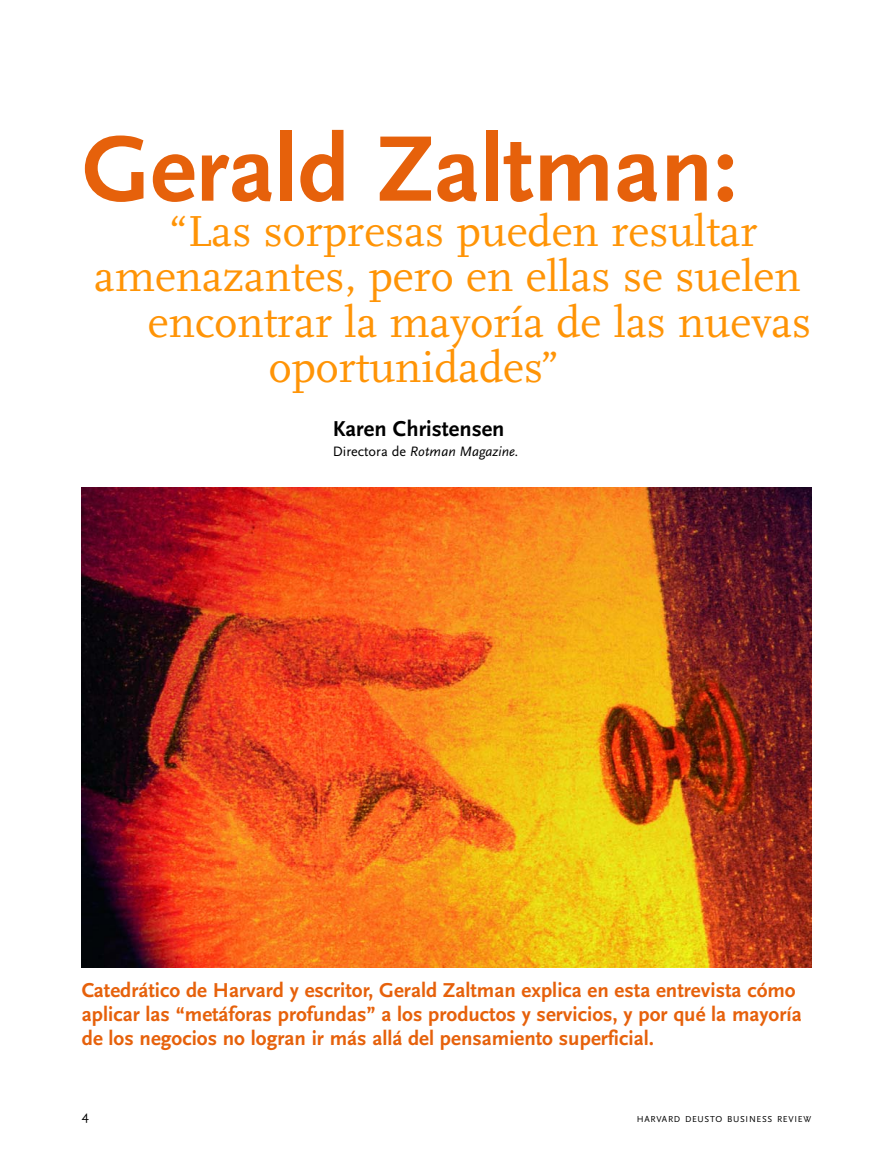
<style>
.page{position:relative;width:893px;height:1170px;background:#fff}
.page>*{position:absolute;margin:0;border:0;box-sizing:border-box;transform-origin:0 0}
.t1{font:700 97.05px "Scala Sans";color:#e6610b}
.t2{font:45.3px "Scala";color:#ff9406}
.t3{font:700 22.5px "Scala Sans";color:#000}
.t4{font:700 21px/24px "Scala Sans";color:#e6610b}
.t5{font:italic 14.25px "Scala Sans";color:#000}
.t6{font:13.5px "Scala Sans";color:#000}
.t7{font:9px "Scala Sans";letter-spacing:.075em;color:#000}
.s1{font-style:normal}
</style>
<div class="page">
<img style="left:82px;top:487px;width:729px;height:480px">
<h1 class="t1" style="left:82px;top:130px;width:657px">Gerald Zaltman:</h1>
<h2 class="t2" style="left:169px;top:210px;width:590px">“Las sorpresas pueden resultar</h2>
<h2 class="t2" style="left:94px;top:256px;width:708px">amenazantes, pero en ellas se suelen</h2>
<h2 class="t2" style="left:148px;top:301px;width:665px">encontrar la mayoría de las nuevas</h2>
<h2 class="t2" style="left:269px;top:346px;width:292px">oportunidades”</h2>
<p class="t3" style="left:333px;top:419px;width:173px">Karen Christensen</p>
<p class="t5" style="left:333px;top:445px;width:188px"><span class="s1">Directora de</span> Rotman Magazine.</p>
<p class="t4" style="left:82px;top:979px;width:721px">Catedrático de Harvard y escritor, Gerald Zaltman explica en esta entrevista cómo aplicar las “metáforas profundas” a los productos y servicios, y por qué la mayoría de los negocios no logran ir más allá del pensamiento superficial.</p>
<p class="t6" style="left:82px;top:1109px;width:9px">4</p>
<p class="t7" style="left:637px;top:1114px;width:176px">HARVARD DEUSTO BUSINESS REVIEW</p>
</div>
